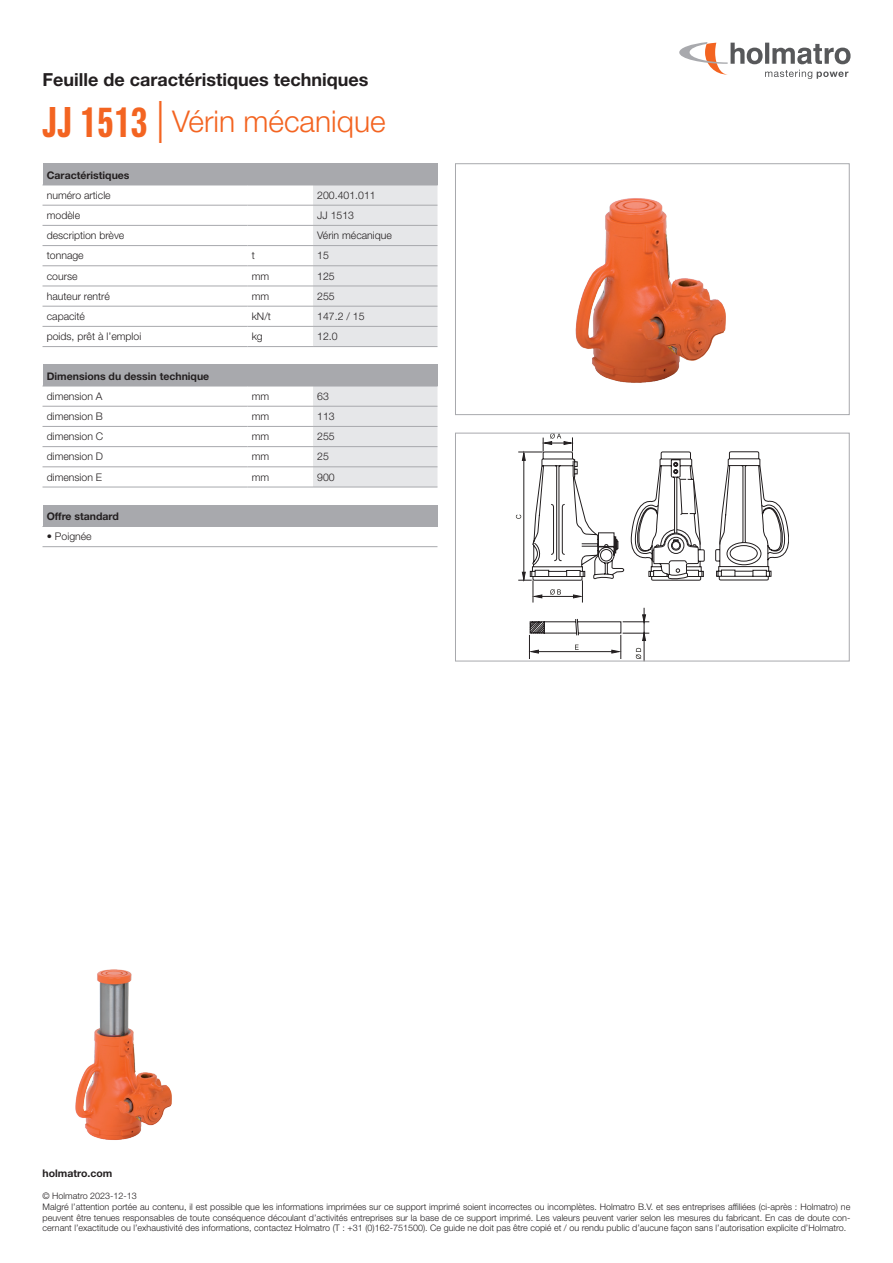
<style>
.page{position:relative;width:893px;height:1263px;background:#fff}
.page>*{position:absolute;margin:0;border:0;box-sizing:border-box;transform-origin:0 0}
.t1{font:300 30px "Helvetica Neue LT Std";color:#f36421}
.t2{font:700 18px "Helvetica Neue LT Std";color:#231f20}
.t3{font:300 10.5px "Helvetica Neue LT Std";color:#231f20}
.t4{font:700 10.5px "Helvetica Neue LT Std";color:#231f20}
.t5{font:300 9px/10.8px "Helvetica Neue LT Std";color:#231f20}
.s1{font-family:"Neue Helvetica Pro 79 Cm";font-weight:700;font-size:42px}
.s2{font-size:42px}
</style>
<div class="page">
<svg style="left:679px;top:42px;width:171px;height:37px"></svg>
<div style="left:43px;top:164px;width:394px;height:21px;background:#a8a9ad"></div>
<svg style="left:313px;top:164px;width:125px;height:183px;background:#dddee1"></svg>
<hr style="left:43px;top:185px;width:204px;height:1px;background:#a8a9ad">
<hr style="left:247px;top:185px;width:66px;height:1px;background:#a8a9ad">
<hr style="left:313px;top:185px;width:125px;height:1px;background:#a8a9ad">
<hr style="left:43px;top:205px;width:204px;height:1px;background:#a8a9ad">
<hr style="left:247px;top:205px;width:66px;height:1px;background:#a8a9ad">
<hr style="left:313px;top:205px;width:124px;height:1px;background:#a8a9ad">
<hr style="left:43px;top:225px;width:204px;height:1px;background:#a8a9ad">
<hr style="left:247px;top:225px;width:66px;height:1px;background:#a8a9ad">
<hr style="left:313px;top:225px;width:124px;height:1px;background:#a8a9ad">
<hr style="left:43px;top:245px;width:204px;height:1px;background:#a8a9ad">
<hr style="left:247px;top:245px;width:66px;height:1px;background:#a8a9ad">
<hr style="left:313px;top:245px;width:124px;height:1px;background:#a8a9ad">
<hr style="left:43px;top:265px;width:204px;height:1px;background:#a8a9ad">
<hr style="left:247px;top:265px;width:66px;height:1px;background:#a8a9ad">
<hr style="left:313px;top:265px;width:124px;height:1px;background:#a8a9ad">
<hr style="left:43px;top:286px;width:204px;height:1px;background:#a8a9ad">
<hr style="left:247px;top:286px;width:66px;height:1px;background:#a8a9ad">
<hr style="left:313px;top:286px;width:124px;height:1px;background:#a8a9ad">
<hr style="left:43px;top:306px;width:204px;height:1px;background:#a8a9ad">
<hr style="left:247px;top:306px;width:66px;height:1px;background:#a8a9ad">
<hr style="left:313px;top:306px;width:124px;height:1px;background:#a8a9ad">
<hr style="left:43px;top:346px;width:204px;height:1px;background:#a8a9ad">
<hr style="left:43px;top:326px;width:204px;height:1px;background:#a8a9ad">
<hr style="left:247px;top:346px;width:66px;height:1px;background:#a8a9ad">
<hr style="left:247px;top:326px;width:66px;height:1px;background:#a8a9ad">
<hr style="left:313px;top:346px;width:124px;height:1px;background:#a8a9ad">
<hr style="left:313px;top:326px;width:124px;height:1px;background:#a8a9ad">
<div style="left:43px;top:365px;width:394px;height:21px;background:#a8a9ad"></div>
<svg style="left:313px;top:365px;width:125px;height:122px"></svg>
<hr style="left:43px;top:386px;width:204px;height:1px;background:#a8a9ad">
<hr style="left:247px;top:386px;width:66px;height:1px;background:#a8a9ad">
<hr style="left:313px;top:386px;width:125px;height:1px;background:#a8a9ad">
<hr style="left:43px;top:406px;width:204px;height:1px;background:#a8a9ad">
<hr style="left:247px;top:406px;width:66px;height:1px;background:#a8a9ad">
<hr style="left:313px;top:406px;width:124px;height:1px;background:#a8a9ad">
<hr style="left:43px;top:426px;width:204px;height:1px;background:#a8a9ad">
<hr style="left:247px;top:426px;width:66px;height:1px;background:#a8a9ad">
<hr style="left:313px;top:426px;width:124px;height:1px;background:#a8a9ad">
<hr style="left:43px;top:446px;width:204px;height:1px;background:#a8a9ad">
<hr style="left:247px;top:446px;width:66px;height:1px;background:#a8a9ad">
<hr style="left:313px;top:446px;width:124px;height:1px;background:#a8a9ad">
<hr style="left:43px;top:487px;width:204px;height:1px;background:#a8a9ad">
<hr style="left:43px;top:467px;width:204px;height:1px;background:#a8a9ad">
<hr style="left:247px;top:487px;width:66px;height:1px;background:#a8a9ad">
<hr style="left:247px;top:467px;width:66px;height:1px;background:#a8a9ad">
<hr style="left:313px;top:487px;width:124px;height:1px;background:#a8a9ad">
<hr style="left:313px;top:467px;width:124px;height:1px;background:#a8a9ad">
<div style="left:43px;top:505px;width:394px;height:21px;background:#a8a9ad"></div>
<svg style="left:437px;top:505px;width:1px;height:21px"></svg>
<hr style="left:43px;top:546px;width:394px;height:1px;background:#a8a9ad">
<hr style="left:43px;top:526px;width:395px;height:1px;background:#a8a9ad">
<img style="left:75px;top:969px;width:97px;height:171px">
<svg style="left:529px;top:608px;width:120px;height:51px"></svg>
<svg style="left:516px;top:435px;width:273px;height:167px"></svg>
<div style="left:455px;top:433px;width:394px;height:228px;border:1px solid #a8a9ad"></div>
<img style="left:575px;top:198px;width:151px;height:185px">
<div style="left:455px;top:164px;width:394px;height:251px;border:1px solid #a8a9ad"></div>
<h2 class="t2" style="left:43px;top:68px;width:327px">Feuille de caractéristiques techniques</h2>
<h1 class="t1" style="left:43px;top:103px;width:345px"><span class="s1">JJ 1513</span> <span class="s2">|</span> Vérin mécanique</h1>
<p class="t4" style="left:47px;top:168px;width:84px">Caractéristiques</p>
<p class="t3" style="left:47px;top:189px;width:65px">numéro article</p>
<p class="t3" style="left:317px;top:189px;width:60px">200.401.011</p>
<p class="t3" style="left:47px;top:209px;width:35px">modèle</p>
<p class="t3" style="left:317px;top:209px;width:38px">JJ 1513</p>
<p class="t3" style="left:47px;top:229px;width:79px">description brève</p>
<p class="t3" style="left:317px;top:229px;width:76px">Vérin mécanique</p>
<p class="t3" style="left:47px;top:249px;width:38px">tonnage</p>
<p class="t3" style="left:252px;top:249px;width:5px">t</p>
<p class="t3" style="left:317px;top:249px;width:13px">15</p>
<p class="t3" style="left:47px;top:269px;width:32px">course</p>
<p class="t3" style="left:252px;top:269px;width:19px">mm</p>
<p class="t3" style="left:317px;top:269px;width:19px">125</p>
<p class="t3" style="left:47px;top:290px;width:65px">hauteur rentré</p>
<p class="t3" style="left:252px;top:290px;width:19px">mm</p>
<p class="t3" style="left:317px;top:290px;width:19px">255</p>
<p class="t3" style="left:47px;top:310px;width:40px">capacité</p>
<p class="t3" style="left:252px;top:310px;width:21px">kN/t</p>
<p class="t3" style="left:317px;top:310px;width:49px">147.2 / 15</p>
<p class="t3" style="left:47px;top:330px;width:96px">poids, prêt à l’emploi</p>
<p class="t3" style="left:252px;top:330px;width:13px">kg</p>
<p class="t3" style="left:317px;top:330px;width:22px">12.0</p>
<p class="t4" style="left:47px;top:369px;width:164px">Dimensions du dessin technique</p>
<p class="t3" style="left:47px;top:390px;width:57px">dimension A</p>
<p class="t3" style="left:252px;top:390px;width:19px">mm</p>
<p class="t3" style="left:317px;top:390px;width:13px">63</p>
<p class="t3" style="left:47px;top:410px;width:58px">dimension B</p>
<p class="t3" style="left:252px;top:410px;width:19px">mm</p>
<p class="t3" style="left:317px;top:410px;width:19px">113</p>
<p class="t3" style="left:47px;top:430px;width:58px">dimension C</p>
<p class="t3" style="left:252px;top:430px;width:19px">mm</p>
<p class="t3" style="left:317px;top:430px;width:19px">255</p>
<p class="t3" style="left:47px;top:450px;width:58px">dimension D</p>
<p class="t3" style="left:252px;top:450px;width:19px">mm</p>
<p class="t3" style="left:317px;top:450px;width:13px">25</p>
<p class="t3" style="left:47px;top:470px;width:57px">dimension E</p>
<p class="t3" style="left:252px;top:470px;width:19px">mm</p>
<p class="t3" style="left:317px;top:470px;width:19px">900</p>
<p class="t4" style="left:47px;top:510px;width:74px">Offre standard</p>
<p class="t3" style="left:47px;top:530px;width:46px">• Poignée</p>
<p class="t4" style="left:43px;top:1167px;width:71px">holmatro.com</p>
<p class="t5" style="left:43px;top:1190px;width:809px">© Holmatro 2023-12-13<br>Malgré l’attention portée au contenu, il est possible que les informations imprimées sur ce support imprimé soient incorrectes ou incomplètes. Holmatro B.V. et ses entreprises affiliées (ci-après : Holmatro) ne peuvent être tenues responsables de toute conséquence découlant d’activités entreprises sur la base de ce support imprimé. Les valeurs peuvent varier selon les mesures du fabricant. En cas de doute con&shy;cernant l’exactitude ou l’exhaustivité des informations, contactez Holmatro (T : +31 (0)162-751500). Ce guide ne doit pas être copié et / ou rendu public d’aucune façon sans l’autorisation explicite d’Holmatro.</p>
</div>
